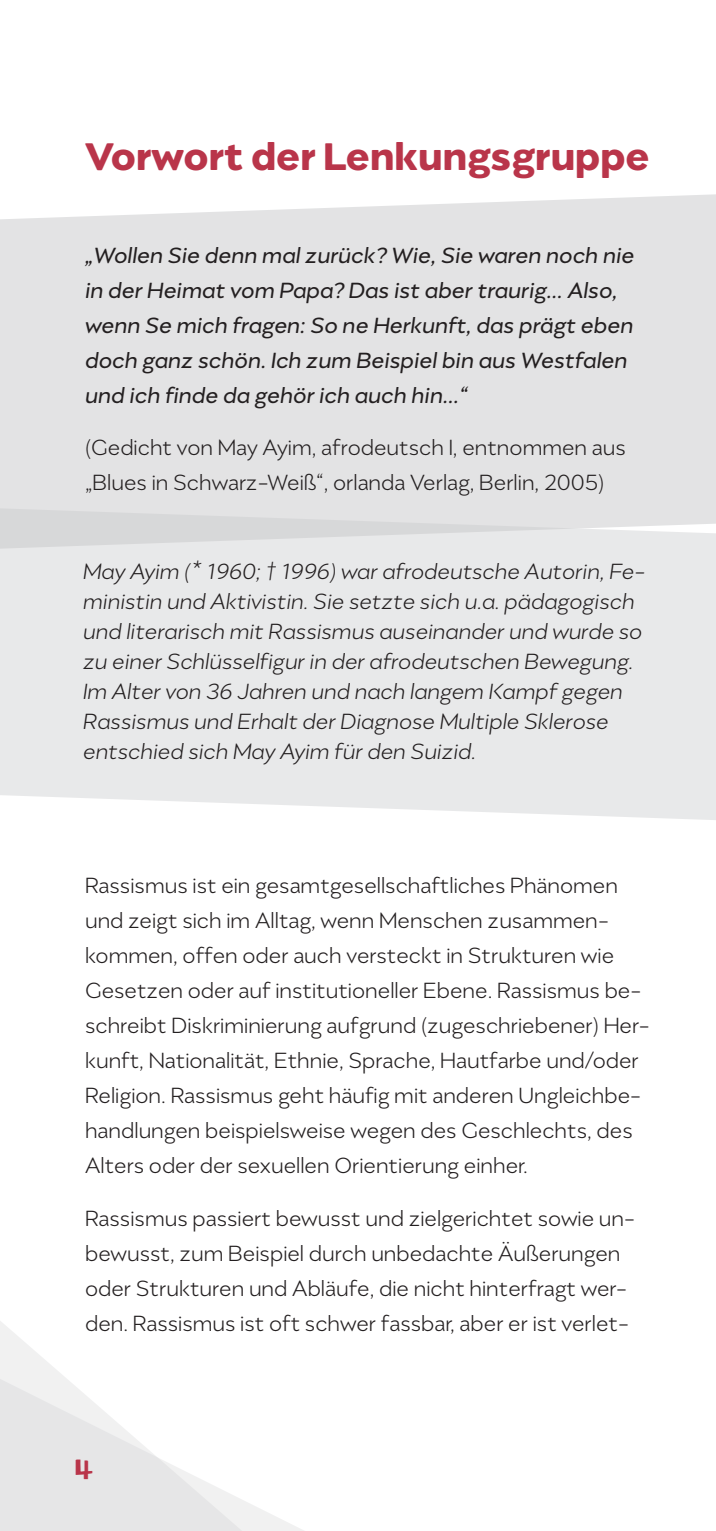
<style>
.page{position:relative;width:716px;height:1531px;background:#fff}
.page>*{position:absolute;margin:0;border:0;box-sizing:border-box;transform-origin:0 0}
.Fließtext{font:600 43.75px "Migrena Grotesque";color:#b9354a}
.t1{font:40px "Dokdo";color:#b9354a}
.Fließtext-2{font:300 25px/35px "Migrena Grotesque";color:#231f20}
.Fließtext-3{font:italic 300 25px/30px "Migrena Grotesque";color:#231f20}
.Fließtext-4{font:italic 25px/35px "Migrena Grotesque";color:#231f20}
</style>
<div class="page">
<svg style="left:242px;top:1500px;width:62px;height:31px;fill:#f2f2f2"></svg>
<svg style="left:0;top:1321px;width:242px;height:210px"></svg>
<div style="left:0;top:194px;width:716px;height:310px;background:#e3e3e4"></div>
<svg style="left:0;top:504px;width:716px;height:316px;background:#e7e8e9"></svg>
<p class="Fließtext" style="left:85px;top:130px;width:566px">Vorwort der Lenkungsgruppe</p>
<p class="Fließtext-4" style="left:85px;top:237px;width:551px">„Wollen Sie denn mal zurück? Wie, Sie waren noch nie in der Heimat vom Papa? Das ist aber traurig... Also, wenn Se mich fragen: So ne Herkunft, das prägt eben doch ganz schön. Ich zum Beispiel bin aus Westfalen und ich finde da gehör ich auch hin...“</p>
<p class="Fließtext-2" style="left:85px;top:430px;width:542px">(Gedicht von May Ayim, afrodeutsch I, entnommen aus „Blues in Schwarz-Weiß“, orlanda Verlag, Berlin, 2005)</p>
<p class="Fließtext-3" style="left:83px;top:556px;width:563px">May Ayim (* 1960; † 1996) war afrodeutsche Autorin, Fe&shy;ministin und Aktivistin. Sie setzte sich u.a. pädagogisch und literarisch mit Rassismus auseinander und wurde so zu einer Schlüsselfigur in der afrodeutschen Bewegung.<br>Im Alter von 36 Jahren und nach langem Kampf gegen Rassismus und Erhalt der Diagnose Multiple Sklerose entschied sich May Ayim für den Suizid.</p>
<p class="Fließtext-2" style="left:85px;top:867px;width:566px">Rassismus ist ein gesamtgesellschaftliches Phänomen und zeigt sich im Alltag, wenn Menschen zusammen&shy;kommen, offen oder auch versteckt in Strukturen wie Gesetzen oder auf institutioneller Ebene. Rassismus be&shy;schreibt Diskriminierung aufgrund (zugeschriebener) Her&shy;kunft, Nationalität, Ethnie, Sprache, Hautfarbe und/oder Religion. Rassismus geht häufig mit anderen Ungleichbe&shy;handlungen beispielsweise wegen des Geschlechts, des Alters oder der sexuellen Orientierung einher.</p>
<p class="Fließtext-2" style="left:85px;top:1200px;width:551px">Rassismus passiert bewusst und zielgerichtet sowie un&shy;bewusst, zum Beispiel durch unbedachte Äußerungen oder Strukturen und Abläufe, die nicht hinterfragt wer&shy;den. Rassismus ist oft schwer fassbar, aber er ist verlet-</p>
<h2 class="t1" style="left:71px;top:1450px;width:25px">4</h2>
</div>
